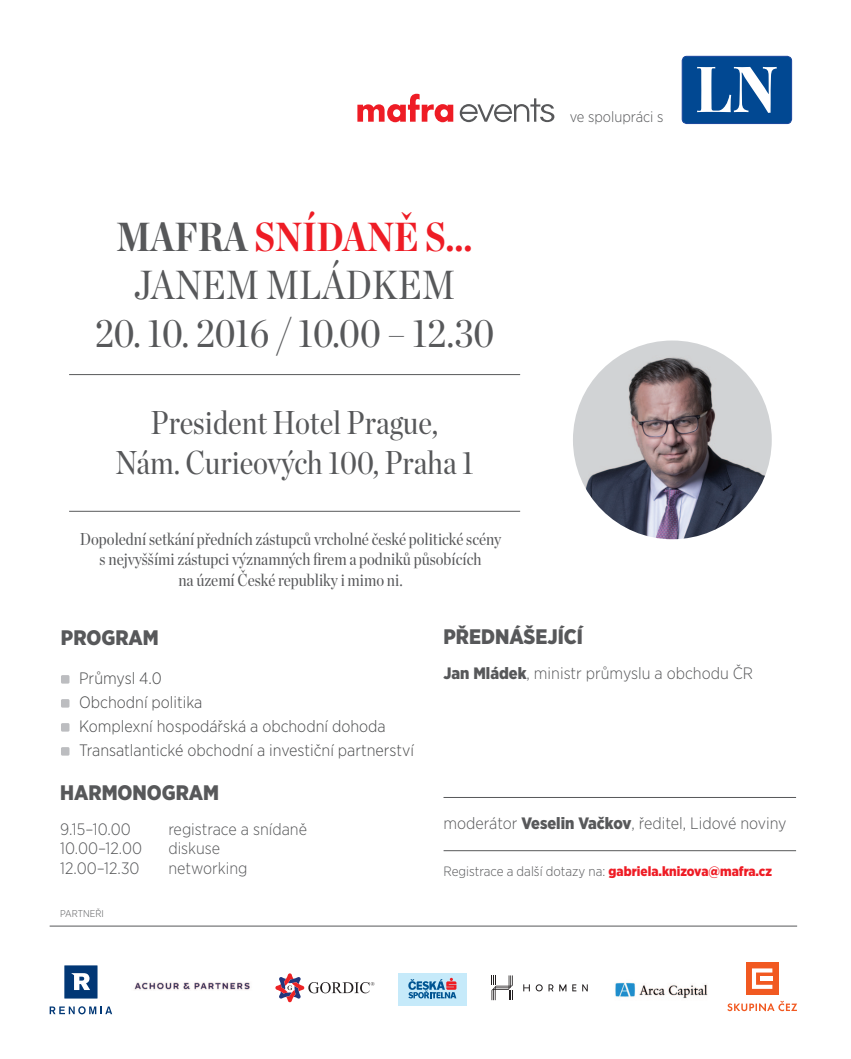
<style>
.page{position:relative;width:851px;height:1059px;background:#fff}
.page>*{position:absolute;margin:0;border:0;box-sizing:border-box;transform-origin:0 0}
.t1{font:40.5px/48px "Chronicle Disp Cond";color:#57585a;text-align:center}
.t2{font:33px/39.6px "Chronicle Disp Cond";color:#57585a;text-align:center}
.t3{font:900 condensed 21px "Gotham CE";color:#57585a}
.t4{font:17.25px/20.7px "Chronicle Disp Cond";color:#57585a;text-align:center}
.t5{font:300 condensed 16.5px "Gotham CE";color:#57585a}
.t6{font:300 condensed 16.5px "Gotham CE";color:#4b4c4d}
.t7{font:300 condensed 15px "Gotham CE";color:#57585a}
.t8{font:300 condensed 13.5px "Gotham CE";color:#57585a}
.t9{font:300 condensed 9.75px "Gotham CE";letter-spacing:-.005em;color:#57585a}
.s1{font-weight:700}
.s2{font-weight:700;color:#ee1c25}
.s3{font-weight:900}
.s4{font-weight:900;color:#ee1c25}
</style>
<div class="page">
<svg style="left:357px;top:94px;width:96px;height:28px"></svg>
<svg style="left:459px;top:98px;width:95px;height:24px"></svg>
<div style="left:682px;top:56px;width:109px;height:68px;background:#014892;border-radius:5px"></div>
<div style="left:681px;top:56px;width:110px;height:68px;border:1px solid #18469d;border-radius:5px"></div>
<svg style="left:697px;top:67px;width:79px;height:46px"></svg>
<hr style="left:69px;top:374px;width:451px;height:1px;background:#57585a">
<hr style="left:443px;top:797px;width:353px;height:1px;background:#57585a">
<hr style="left:443px;top:850px;width:353px;height:1px;background:#57585a">
<hr style="left:50px;top:926px;width:747px;height:1px;background:#57585a">
<hr style="left:69px;top:511px;width:451px;height:1px;background:#57585a">
<img style="left:573px;top:340px;width:198px;height:199px;border-radius:99px">
<svg style="left:275px;top:973px;width:99px;height:30px"></svg>
<svg style="left:50px;top:1006px;width:62px;height:8px"></svg>
<svg style="left:64px;top:965px;width:33px;height:33px"></svg>
<div style="left:745px;top:962px;width:33px;height:33px;background:#f15921"></div>
<svg style="left:752px;top:968px;width:20px;height:21px"></svg>
<hr style="left:760px;top:976px;width:12px;height:4px;background:#fff">
<svg style="left:727px;top:1000px;width:70px;height:11px"></svg>
<img style="left:134px;top:982px;width:116px;height:8px">
<img style="left:615px;top:982px;width:93px;height:17px">
<svg style="left:523px;top:984px;width:6px;height:7px"></svg>
<svg style="left:535px;top:984px;width:7px;height:7px"></svg>
<svg style="left:548px;top:984px;width:5px;height:7px"></svg>
<svg style="left:559px;top:984px;width:7px;height:7px"></svg>
<svg style="left:572px;top:984px;width:4px;height:7px"></svg>
<svg style="left:582px;top:984px;width:5px;height:7px"></svg>
<svg style="left:491px;top:975px;width:22px;height:25px"></svg>
<div style="left:398px;top:972px;width:68px;height:33px;background:#c6eafa"></div>
<svg style="left:408px;top:978px;width:48px;height:20px"></svg>
<div style="left:61px;top:675px;width:8px;height:8px;background:#bcbdc0;border-radius:2px"></div>
<div style="left:61px;top:699px;width:8px;height:8px;background:#bcbdc0;border-radius:2px"></div>
<div style="left:61px;top:723px;width:8px;height:8px;background:#bcbdc0;border-radius:2px"></div>
<div style="left:61px;top:747px;width:8px;height:8px;background:#bcbdc0;border-radius:2px"></div>
<h1 class="t1" style="left:116px;top:210px;width:357px"><span class="s1">MAFRA</span> <span class="s2">SNÍDANĚ S...<br></span>JANEM MLÁDKEM</h1>
<h1 class="t1" style="left:95px;top:306px;width:401px">20. 10. 2016 / 10.00 – 12.30</h1>
<h2 class="t2" style="left:115px;top:400px;width:360px">President Hotel Prague,<br>Nám. Curieových 100, Praha 1</h2>
<p class="t4" style="left:80px;top:527px;width:422px">Dopolední setkání předních zástupců vrcholné české politické scény s nejvyššími zástupci významných firem a podniků působících<br>na území České republiky i mimo ni.</p>
<p class="t7" style="left:569px;top:107px;width:95px">ve spolupráci s</p>
<p class="t3" style="left:61px;top:623px;width:15px">program</p>
<p class="t6" style="left:69px;top:668px;width:94px">Průmysl 4.0</p>
<p class="t6" style="left:79px;top:692px;width:125px">Obchodní politika</p>
<p class="t6" style="left:79px;top:716px;width:308px">Komplexní hospodářská a obchodní dohoda</p>
<p class="t6" style="left:69px;top:740px;width:346px">Transatlantické obchodní a investiční partnerství</p>
<p class="t3" style="left:60px;top:778px;width:160px">HARMONOGRAM</p>
<p class="t5" style="left:60px;top:819px;width:72px">9.15–10.00</p>
<p class="t5" style="left:168px;top:819px;width:140px">registrace a snídaně</p>
<p class="t5" style="left:60px;top:838px;width:83px">10.00–12.00</p>
<p class="t5" style="left:168px;top:838px;width:53px">diskuse</p>
<p class="t5" style="left:60px;top:858px;width:81px">12.00–12.30</p>
<p class="t5" style="left:168px;top:858px;width:81px">networking</p>
<p class="t9" style="left:60px;top:907px;width:45px">partneři</p>
<p class="t3" style="left:443px;top:623px;width:141px">Přednášející</p>
<p class="t5" style="left:443px;top:663px;width:309px"><span class="s3">Jan Mládek</span>, ministr průmyslu a obchodu ČR</p>
<p class="t5" style="left:443px;top:813px;width:344px">moderátor <span class="s3">Veselin Vačkov</span>, ředitel, Lidové noviny</p>
<p class="t8" style="left:443px;top:863px;width:330px">Registrace a další dotazy na: <span class="s4">gabriela.knizova@mafra.cz</span></p>
</div>
